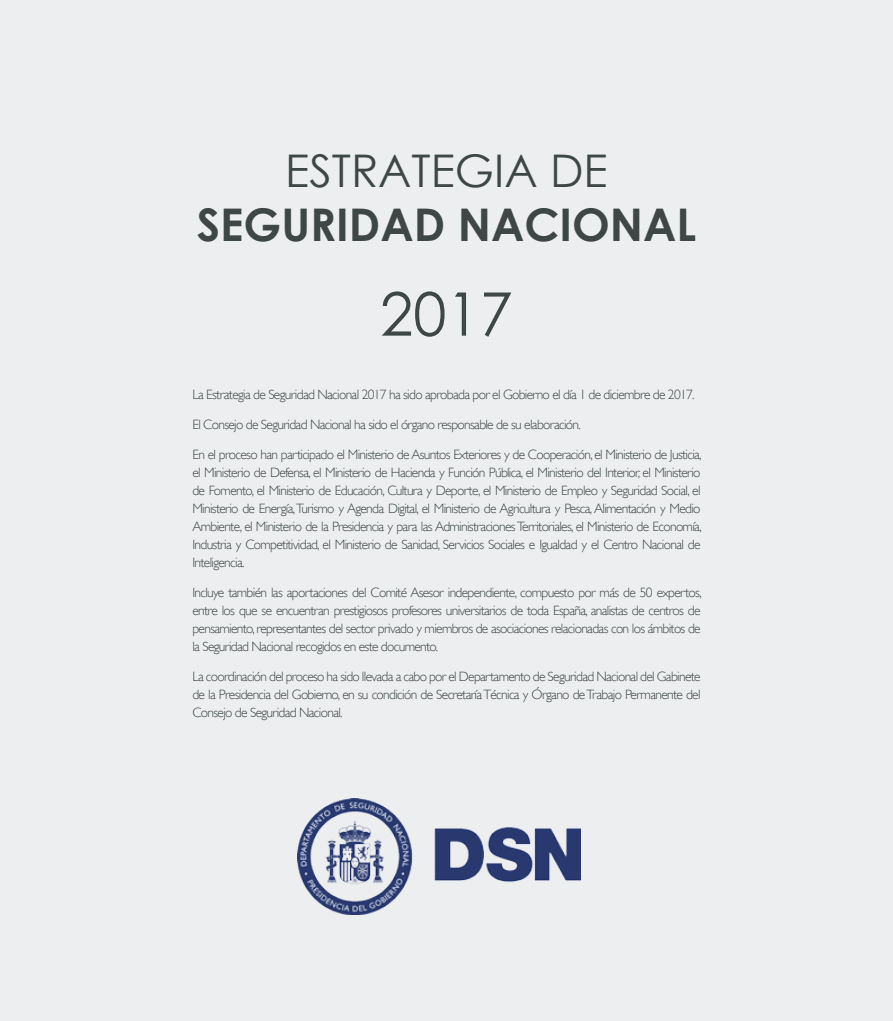
<style>
.page{position:relative;width:893px;height:1021px;background:#fff}
.page>*{position:absolute;margin:0;border:0;box-sizing:border-box;transform-origin:0 0}
.t1{font:60px "Century Gothic";color:#3e4745}
.t2{font:700 45px "Century Gothic";color:#3e4745}
.t3{font:45px "Century Gothic";color:#3e4745}
.t4{font:300 13.5px/18px "Gill Sans";letter-spacing:-.05em;color:#3e4745;text-align:justify}
</style>
<div class="page">
<div style="left:0;top:0;width:893px;height:1020px;background:#edeef0"></div>
<img style="left:298px;top:798px;width:282px;height:116px">
<h2 class="t3" style="left:285px;top:139px;width:324px">ESTRATEGIA DE</h2>
<h2 class="t2" style="left:197px;top:190px;width:501px">SEGURIDAD NACIONAL</h2>
<h1 class="t1" style="left:380px;top:272px;width:134px">2017</h1>
<p class="t4" style="left:192px;top:385px;width:504px">La Estrategia de Seguridad Nacional 2017 ha sido aprobada por el Gobierno el día 1 de diciembre de 2017.</p>
<p class="t4" style="left:192px;top:415px;width:390px">El Consejo de Seguridad Nacional ha sido el órgano responsable de su elaboración.</p>
<p class="t4" style="left:192px;top:445px;width:511px">En el proceso han participado el Ministerio de Asuntos Exteriores y de Cooperación, el Ministerio de Justicia, el Ministerio de Defensa, el Ministerio de Hacienda y Función Pública, el Ministerio del Interior, el Ministerio de Fomento, el Ministerio de Educación, Cultura y Deporte, el Ministerio de Empleo y Seguridad Social, el Ministerio de Energía, Turismo y Agenda Digital, el Ministerio de Agricultura y Pesca, Alimentación y Medio Ambiente, el Ministerio de la Presidencia y para las Administraciones Territoriales, el Ministerio de Economía, Industria y Competitividad, el Ministerio de Sanidad, Servicios Sociales e Igualdad y el Centro Nacional de Inteligencia.</p>
<p class="t4" style="left:192px;top:583px;width:511px">Incluye también las aportaciones del Comité Asesor independiente, compuesto por más de 50 expertos, entre los que se encuentran prestigiosos profesores universitarios de toda España, analistas de centros de pensamiento, representantes del sector privado y miembros de asociaciones relacionadas con los ámbitos de la Seguridad Nacional recogidos en este documento.</p>
<p class="t4" style="left:192px;top:667px;width:510px">La coordinación del proceso ha sido llevada a cabo por el Departamento de Seguridad Nacional del Gabinete de la Presidencia del Gobierno, en su condición de Secretaría Técnica y Órgano de Trabajo Permanente del Consejo de Seguridad Nacional.</p>
</div>
